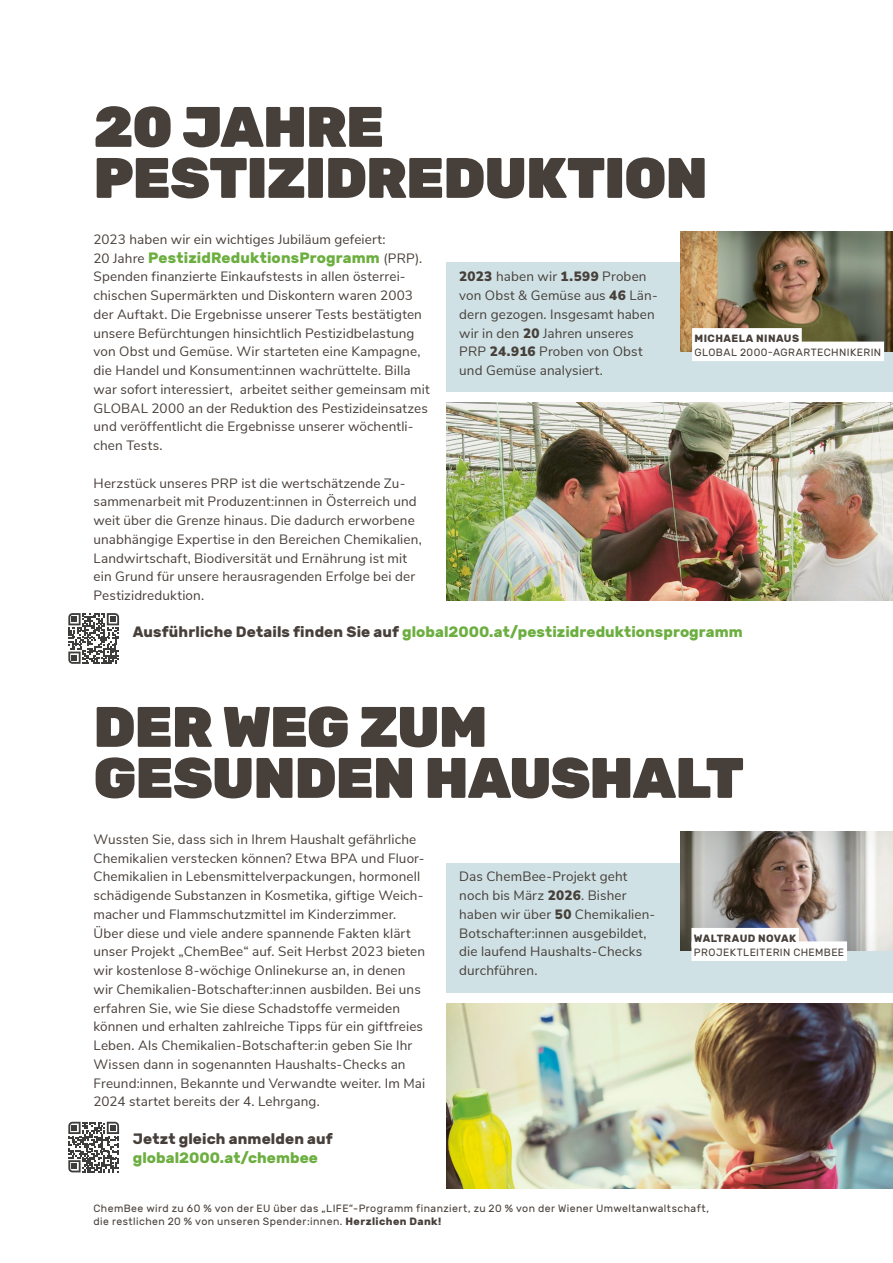
<style>
.page{position:relative;width:893px;height:1263px;background:#fff}
.page>*{position:absolute;margin:0;border:0;box-sizing:border-box;transform-origin:0 0}
.t1{font:900 57px/51px "Rubik";letter-spacing:-.015em;color:#473f3a}
.t2{font:700 15px "Rubik";letter-spacing:.005em;color:#6cae40}
.t3{font:700 15px "Rubik";letter-spacing:.01em;color:#473f3a}
.t4{font:13.5px/18.8px "Nunito Sans";letter-spacing:.01em;color:#473f3a}
.t5{font:10.5px/13.5px "Rubik";letter-spacing:.04em;color:#473f3a}
.t6{font:700 10.5px "Rubik";letter-spacing:.04em;color:#473f3a}
.s1{font-family:"Nunito Sans";font-weight:400;font-size:13.5px;color:#473f3a}
.s2{font-weight:900}
.s3{color:#473f3a}
.s4{font-weight:700}
</style>
<div class="page">
<div style="left:446px;top:863px;width:447px;height:129px;background:#cfe1e4"></div>
<div style="left:446px;top:262px;width:447px;height:129px;background:#cfe1e4"></div>
<img style="left:681px;top:232px;width:212px;height:119px">
<div style="left:692px;top:328px;width:110px;height:20px;background:#fff"></div>
<div style="left:692px;top:342px;width:192px;height:19px;background:#fff"></div>
<img style="left:681px;top:831px;width:212px;height:120px">
<div style="left:691px;top:928px;width:108px;height:19px;background:#fff"></div>
<div style="left:691px;top:941px;width:156px;height:20px;background:#fff"></div>
<img style="left:446px;top:403px;width:447px;height:197px">
<svg style="left:68px;top:613px;width:51px;height:51px"></svg>
<svg style="left:68px;top:1122px;width:51px;height:50px"></svg>
<img style="left:446px;top:1003px;width:447px;height:186px">
<h1 class="t1" style="left:94px;top:103px;width:616px">20 JAHRE<br>PESTIZIDREDUKTION</h1>
<p class="t4" style="left:94px;top:229px;width:294px">2023 haben wir ein wichtiges Jubiläum gefeiert:</p>
<p class="t2" style="left:94px;top:248px;width:330px"><span class="s1">20 Jahre</span> PestizidReduktionsProgramm <span class="s1">(PRP).</span></p>
<p class="t4" style="left:94px;top:266px;width:338px">Spenden finanzierte Einkaufstests in allen österrei&shy;chischen Supermärkten und Diskontern waren 2003 der Auftakt. Die Ergebnisse unserer Tests bestätigten unsere Befürchtungen hinsichtlich Pestizidbelastung von Obst und Gemüse. Wir starteten eine Kampagne, die Handel und Konsument:innen wachrüttelte. Billa war sofort interessiert, arbeitet seither gemeinsam mit GLOBAL 2000 an der Reduktion des Pestizideinsatzes und veröffentlicht die Ergebnisse unserer wöchentli&shy;chen Tests.</p>
<p class="t4" style="left:94px;top:473px;width:330px">Herzstück unseres PRP ist die wertschätzende Zu&shy;sammenarbeit mit Produzent:innen in Österreich und weit über die Grenze hinaus. Die dadurch erworbene unabhängige Expertise in den Bereichen Chemikalien, Landwirtschaft, Biodiversität und Ernährung ist mit ein Grund für unsere herausragenden Erfolge bei der Pestizidreduktion.</p>
<p class="t4" style="left:459px;top:266px;width:200px"><span class="s2">2023</span> haben wir <span class="s2">1.599</span> Proben von Obst &amp; Gemüse aus <span class="s2">46</span> Län&shy;dern gezogen. Insgesamt haben wir in den <span class="s2">20</span> Jahren unseres<br>PRP <span class="s2">24.916</span> Proben von Obst und Gemüse analysiert.</p>
<p class="t6" style="left:694px;top:332px;width:106px">MICHAELA NINAUS</p>
<p class="t5" style="left:694px;top:346px;width:188px">GLOBAL 2000-AGRARTECHNIKERIN</p>
<p class="t2" style="left:133px;top:623px;width:611px"><span class="s3">Ausführliche Details finden Sie auf</span> global2000.at/pestizidreduktionsprogramm</p>
<h1 class="t1" style="left:94px;top:703px;width:652px">DER WEG ZUM<br>GESUNDEN HAUSHALT</h1>
<p class="t4" style="left:94px;top:829px;width:333px">Wussten Sie, dass sich in Ihrem Haushalt gefährliche Chemikalien verstecken können? Etwa BPA und Fluor-Chemikalien in Lebensmittelverpackungen, hormonell schädigende Substanzen in Kosmetika, giftige Weich&shy;macher und Flammschutzmittel im Kinderzimmer.<br>Über diese und viele andere spannende Fakten klärt unser Projekt „ChemBee“ auf. Seit Herbst 2023 bieten wir kostenlose 8-wöchige Onlinekurse an, in denen wir Chemikalien-Botschafter:innen ausbilden. Bei uns erfahren Sie, wie Sie diese Schadstoffe vermeiden können und erhalten zahlreiche Tipps für ein giftfreies Leben. Als Chemikalien-Botschafter:in geben Sie Ihr Wissen dann in sogenannten Haushalts-Checks an Freund:innen, Bekannte und Verwandte weiter. Im Mai 2024 startet bereits der 4. Lehrgang.</p>
<p class="t3" style="left:133px;top:1130px;width:201px">Jetzt gleich anmelden auf</p>
<p class="t2" style="left:133px;top:1148px;width:187px">global2000.at/chembee</p>
<p class="t4" style="left:459px;top:866px;width:198px">Das ChemBee-Projekt geht noch bis März <span class="s2">2026</span>. Bisher haben wir über <span class="s2">50</span> Chemikalien-<br>Botschafter:innen ausgebildet, die laufend Haushalts-Checks durchführen.</p>
<p class="t6" style="left:694px;top:932px;width:104px">WALTRAUD NOVAK</p>
<p class="t5" style="left:694px;top:946px;width:152px">PROJEKTLEITERIN CHEMBEE</p>
<p class="t5" style="left:94px;top:1202px;width:617px">ChemBee wird zu 60 % von der EU über das „LIFE“-Programm finanziert, zu 20 % von der Wiener Umweltanwaltschaft, die restlichen 20 % von unseren Spender:innen. <span class="s4">Herzlichen Dank!</span></p>
</div>
